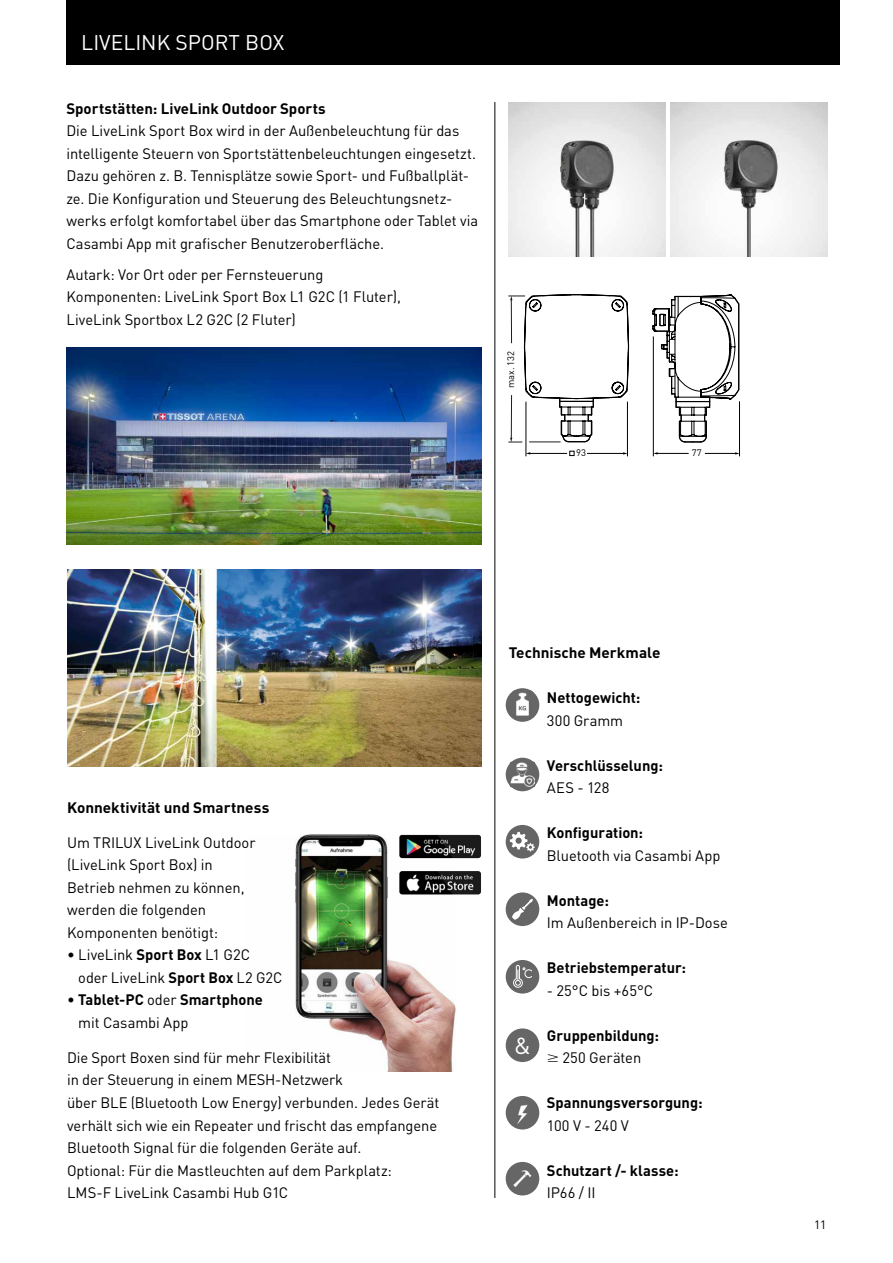
<style>
.page{position:relative;width:893px;height:1263px;background:#fff}
.page>*{position:absolute;margin:0;border:0;box-sizing:border-box;transform-origin:0 0}
.t1{font:22.95px "Trilux DIN";color:#fff}
.t2{font:21px "Trilux DIN";color:#fff}
.t3{font:15px/22.5px "Trilux DIN";letter-spacing:-.005em;color:#000}
.t4{font:700 15px/22.5px "Trilux DIN";color:#000}
.t5{font:12px "Trilux DIN";color:#000}
.t6{font:9.45px "Trilux DIN";color:#000}
.s1{font-size:6.3px}
.s2{font-weight:700}
.s3{font-weight:400}
.s4{font-family:"Mathematical Pi One";font-weight:400}
</style>
<div class="page">
<img style="left:295px;top:835px;width:161px;height:236px">
<div style="left:66px;top:0;width:774px;height:65px;background:#000"></div>
<img style="left:66px;top:347px;width:415px;height:198px">
<img style="left:67px;top:569px;width:414px;height:198px">
<img style="left:399px;top:871px;width:82px;height:23px">
<img style="left:399px;top:835px;width:82px;height:23px">
<div style="left:506px;top:1096px;width:33px;height:33px;background:#666;border-radius:50%"></div>
<img style="left:517px;top:1104px;width:11px;height:20px">
<div style="left:506px;top:1162px;width:33px;height:33px;background:#666;border-radius:50%"></div>
<img style="left:513px;top:1170px;width:19px;height:17px">
<hr style="left:495px;top:102px;width:1px;height:1096px;background:#000">
<img style="left:509px;top:102px;width:157px;height:155px">
<img style="left:670px;top:102px;width:158px;height:155px">
<hr style="left:587px;top:453px;width:37px;height:1px;background:#000">
<hr style="left:627px;top:402px;width:1px;height:54px;background:#000">
<hr style="left:529px;top:453px;width:38px;height:1px;background:#000">
<hr style="left:526px;top:402px;width:1px;height:54px;background:#000">
<hr style="left:705px;top:453px;width:31px;height:1px;background:#000">
<hr style="left:739px;top:401px;width:1px;height:55px;background:#000">
<hr style="left:657px;top:453px;width:32px;height:1px;background:#000">
<hr style="left:653px;top:336px;width:1px;height:120px;background:#000">
<svg style="left:652px;top:294px;width:88px;height:149px"></svg>
<svg style="left:508px;top:294px;width:122px;height:149px"></svg>
<svg style="left:506px;top:688px;width:33px;height:34px"></svg>
<img style="left:513px;top:690px;width:20px;height:28px">
<div style="left:506px;top:758px;width:33px;height:33px;background:#666;border-radius:50%"></div>
<img style="left:510px;top:762px;width:25px;height:25px">
<img style="left:510px;top:762px;width:24px;height:24px">
<div style="left:506px;top:825px;width:33px;height:33px;background:#666;border-radius:50%"></div>
<svg style="left:510px;top:832px;width:25px;height:19px"></svg>
<svg style="left:506px;top:1028px;width:33px;height:34px"></svg>
<img style="left:512px;top:1035px;width:21px;height:21px">
<div style="left:506px;top:960px;width:33px;height:33px;background:#666;border-radius:50%"></div>
<svg style="left:513px;top:965px;width:19px;height:23px"></svg>
<svg style="left:506px;top:892px;width:33px;height:34px"></svg>
<img style="left:511px;top:898px;width:23px;height:23px">
<svg style="left:512px;top:899px;width:21px;height:21px"></svg>
<h2 class="t2" style="left:81px;top:29px;width:205px">LIVELINK SPORT BOX</h2>
<p class="t4" style="left:66px;top:97px;width:261px">Sportstätten: LiveLink Outdoor Sports</p>
<p class="t3" style="left:66px;top:119px;width:413px">Die LiveLink Sport Box wird in der Außenbeleuchtung für das intelligente Steuern von Sportstättenbeleuchtungen eingesetzt.<br>Dazu gehören z. B. Tennisplätze sowie Sport- und Fußballplät&shy;ze. Die Konfiguration und Steuerung des Beleuchtungsnetz&shy;werks erfolgt komfortabel über das Smartphone oder Tablet via Casambi App mit grafischer Benutzeroberfläche.</p>
<p class="t3" style="left:66px;top:263px;width:336px">Autark: Vor Ort oder per Fernsteuerung<br>Komponenten: LiveLink Sport Box L1 G2C (1 Fluter),<br>LiveLink Sportbox L2 G2C (2 Fluter)</p>
<p class="t6" style="left:505px;top:388px;width:39px;rotate:-90deg">max. 132</p>
<p class="t6" style="left:569px;top:447px;width:18px"><span class="s1">…</span> 93</p>
<p class="t6" style="left:692px;top:447px;width:11px">77</p>
<p class="t4" style="left:67px;top:796px;width:204px">Konnektivität und Smartness</p>
<p class="t3" style="left:67px;top:831px;width:190px">Um TRILUX LiveLink Outdoor (LiveLink Sport Box) in<br>Betrieb nehmen zu können, werden die folgenden<br>Komponenten benötigt:</p>
<p class="t3" style="left:78px;top:944px;width:206px;text-indent:-11px">• LiveLink <span class="s2">Sport Box</span> L1 G2C oder LiveLink <span class="s2">Sport Box</span> L2 G2C</p>
<p class="t4" style="left:78px;top:988px;width:186px;text-indent:-11px"><span class="s3">•</span> Tablet-PC <span class="s3">oder</span> Smartphone <span class="s3">mit Casambi App</span></p>
<p class="t3" style="left:67px;top:1046px;width:374px">Die Sport Boxen sind für mehr Flexibilität<br>in der Steuerung in einem MESH-Netzwerk<br>über BLE (Bluetooth Low Energy) verbunden. Jedes Gerät verhält sich wie ein Repeater und frischt das empfangene Bluetooth Signal für die folgenden Geräte auf.<br>Optional: Für die Mastleuchten auf dem Parkplatz:<br>LMS-F LiveLink Casambi Hub G1C</p>
<p class="t4" style="left:509px;top:641px;width:153px">Technische Merkmale</p>
<p class="t4" style="left:547px;top:686px;width:95px">Nettogewicht:</p>
<p class="t3" style="left:547px;top:709px;width:78px">300 Gramm</p>
<p class="t4" style="left:547px;top:754px;width:118px">Verschlüsselung:</p>
<p class="t3" style="left:547px;top:776px;width:64px">AES - 128</p>
<p class="t4" style="left:547px;top:821px;width:98px">Konfiguration:</p>
<p class="t3" style="left:547px;top:844px;width:175px">Bluetooth via Casambi App</p>
<p class="t4" style="left:547px;top:889px;width:63px">Montage:</p>
<p class="t3" style="left:547px;top:911px;width:182px">Im Außenbereich in IP-Dose</p>
<p class="t4" style="left:547px;top:956px;width:141px">Betriebstemperatur:</p>
<p class="t3" style="left:547px;top:979px;width:108px">- 25°C bis +65°C</p>
<p class="t4" style="left:547px;top:1024px;width:114px">Gruppenbildung: <span class="s4">$</span> <span class="s3">250 Geräten</span></p>
<p class="t4" style="left:547px;top:1091px;width:157px">Spannungsversorgung:</p>
<p class="t3" style="left:547px;top:1114px;width:83px">100 V - 240 V</p>
<p class="t4" style="left:547px;top:1159px;width:133px">Schutzart /- klasse:</p>
<p class="t3" style="left:547px;top:1181px;width:50px">IP66 / II</p>
<h1 class="t1" style="left:514px;top:1031px;width:18px">&amp;</h1>
<p class="t5" style="left:814px;top:1217px;width:14px">11</p>
</div>
